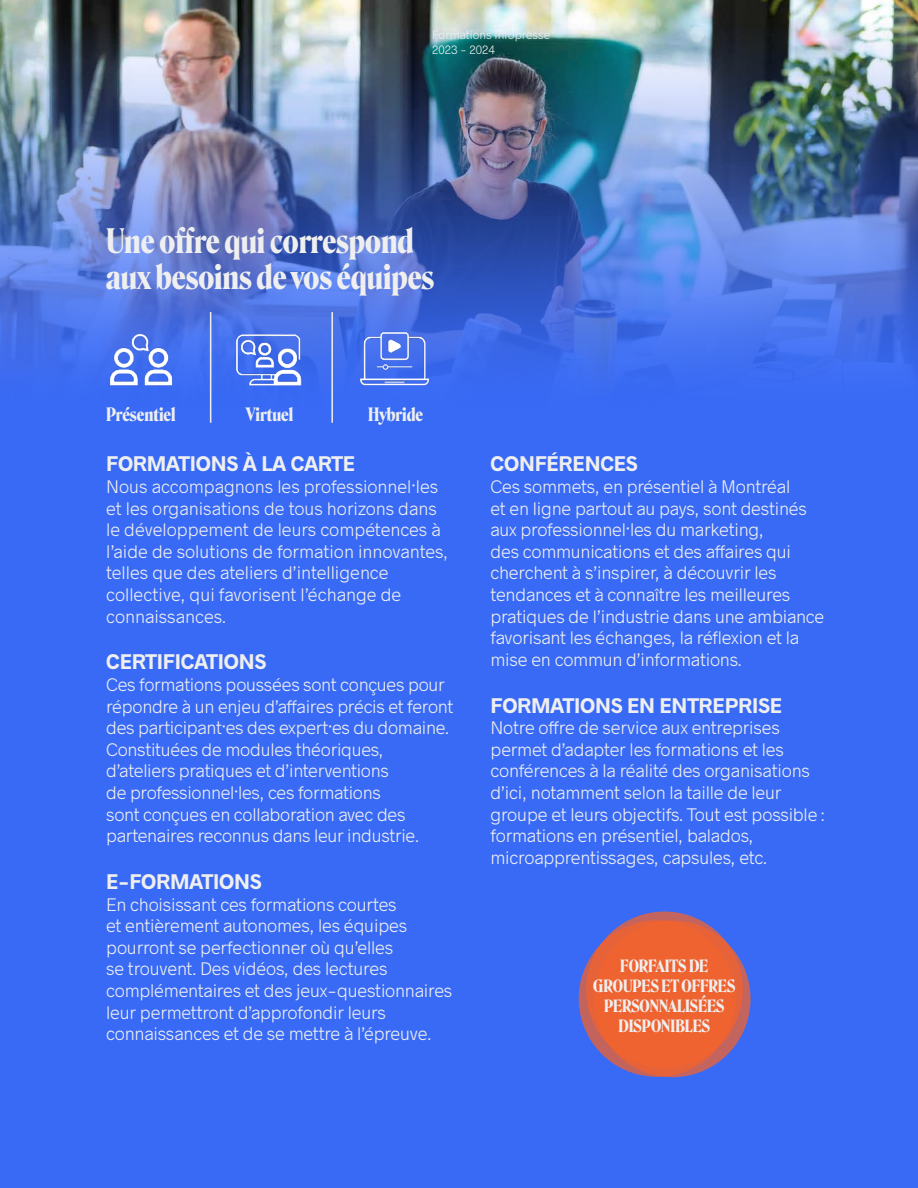
<style>
.page{position:relative;width:918px;height:1188px;background:#386af6}
.page>*{position:absolute;margin:0;border:0;box-sizing:border-box;transform-origin:0 0}
.t1{font:700 33px/36px "Roslindale Display Condensed";color:#efefef}
.t2{font:700 21px "Radnika";letter-spacing:-.01em;color:#efefef}
.t3{font:300 18px/21.6px "Radnika";letter-spacing:-.01em;color:#efefef}
.t4{font:700 18px "Roslindale Display Condensed";color:#efefef}
.t5{font:700 16.5px/19.8px "Roslindale Display Condensed";color:#efefef;text-align:center}
.t6{font:300 12px/14.4px "Radnika";color:#efefef}
</style>
<div class="page">
<img style="left:0;top:0;width:918px;height:423px">
<hr style="left:210px;top:312px;width:1px;height:111px;background:#efefef">
<hr style="left:331px;top:312px;width:2px;height:111px;background:#efefef">
<img style="left:358px;top:321px;width:74px;height:74px">
<img style="left:232px;top:323px;width:75px;height:75px">
<img style="left:103px;top:323px;width:75px;height:75px">
<svg style="left:578px;top:911px;width:173px;height:167px"></svg>
<p class="t6" style="left:432px;top:27px;width:120px">Formations Infopresse<br>2023 - 2024</p>
<p class="t6" style="left:451px;top:42px;width:8px">4</p>
<p class="t6" style="left:488px;top:42px;width:8px">5</p>
<h1 class="t1" style="left:106px;top:220px;width:330px">Une offre qui correspond aux besoins de vos équipes</h1>
<p class="t4" style="left:106px;top:399px;width:71px">Présentiel</p>
<p class="t4" style="left:246px;top:399px;width:48px">Virtuel</p>
<p class="t4" style="left:368px;top:399px;width:56px">Hybride</p>
<p class="t2" style="left:106px;top:450px;width:250px">FORMATIONS À LA CARTE</p>
<p class="t3" style="left:106px;top:475px;width:344px">Nous accompagnons les professionnel·les et les organisations de tous horizons dans le développement de leurs compétences à l’aide de solutions de formation innovantes, telles que des ateliers d’intelligence collective, qui favorisent l’échange de connaissances.</p>
<p class="t2" style="left:106px;top:648px;width:162px">CERTIFICATIONS</p>
<p class="t3" style="left:106px;top:673px;width:349px">Ces formations poussées sont conçues pour répondre à un enjeu d’affaires précis et feront des participant·es des expert·es du domaine.<br>Constituées de modules théoriques, d’ateliers pratiques et d’interventions<br>de professionnel·les, ces formations<br>sont conçues en collaboration avec des partenaires reconnus dans leur industrie.</p>
<p class="t2" style="left:106px;top:867px;width:157px">E-FORMATIONS</p>
<p class="t3" style="left:106px;top:893px;width:348px">En choisissant ces formations courtes<br>et entièrement autonomes, les équipes pourront se perfectionner où qu’elles<br>se trouvent. Des vidéos, des lectures complémentaires et des jeux-questionnaires leur permettront d’approfondir leurs connaissances et de se mettre à l’épreuve.</p>
<p class="t2" style="left:490px;top:450px;width:149px">CONFÉRENCES</p>
<p class="t3" style="left:490px;top:475px;width:335px">Ces sommets, en présentiel à Montréal<br>et en ligne partout au pays, sont destinés aux professionnel·les du marketing,<br>des communications et des affaires qui cherchent à s’inspirer, à découvrir les tendances et à connaître les meilleures pratiques de l’industrie dans une ambiance favorisant les échanges, la réflexion et la mise en commun d’informations.</p>
<p class="t2" style="left:490px;top:691px;width:293px">FORMATIONS EN ENTREPRISE</p>
<p class="t3" style="left:490px;top:716px;width:336px">Notre offre de service aux entreprises permet d’adapter les formations et les conférences à la réalité des organisations d’ici, notamment selon la taille de leur groupe et leurs objectifs. Tout est possible : formations en présentiel, balados, microapprentissages, capsules, etc.</p>
<p class="t5" style="left:593px;top:955px;width:144px">FORFAITS DE<br>GROUPES ET OFFRES<br>PERSONNALISÉES<br>DISPONIBLES</p>
</div>
